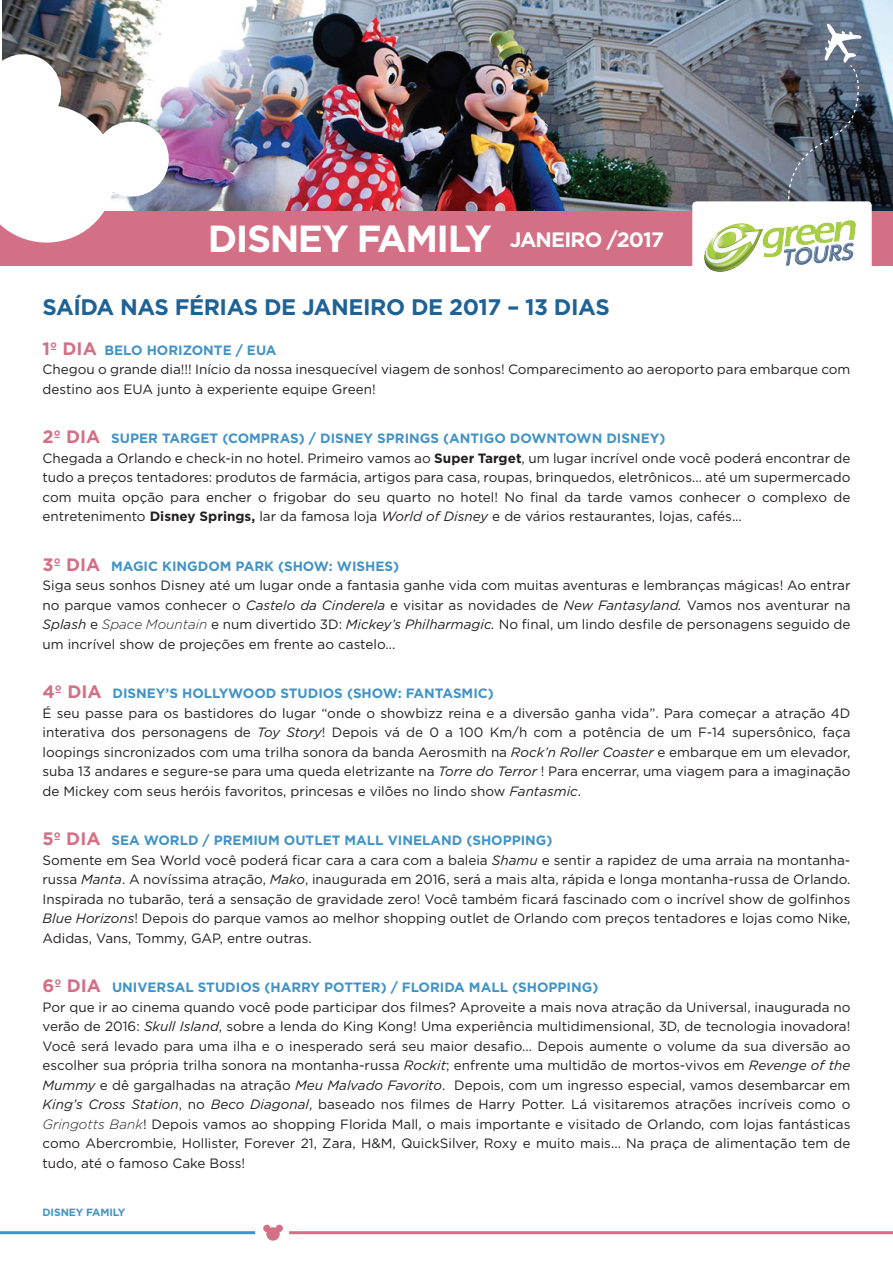
<style>
.page{position:relative;width:893px;height:1263px;background:#fff}
.page>*{position:absolute;margin:0;border:0;box-sizing:border-box;transform-origin:0 0}
.t1{font:700 37.65px "Gotham";letter-spacing:-.04em;color:#fff}
.t2{font:700 22.5px "Gotham";letter-spacing:-.02em;color:#1f6296}
.t3{font:13.5px/19.5px "Gotham";color:#231f20}
.t4{font:700 10.5px "Gotham";letter-spacing:-.01em;color:#4193c7}
.s1{font-size:20.85px}
.s2{font-weight:700;font-size:18px;color:#d37086}
.s3{font-weight:700;color:#4193c7}
.s4{font-weight:700}
.s5{font-style:italic}
.s6{font-weight:300;font-style:italic}
</style>
<div class="page">
<hr style="left:289px;top:1231px;width:604px;height:3px;background:#d37086">
<div style="left:276px;top:1225px;width:7px;height:7px;background:#d37086;border-radius:50%"></div>
<div style="left:263px;top:1225px;width:8px;height:7px;background:#d37086;border-radius:50%"></div>
<div style="left:266px;top:1227px;width:14px;height:14px;background:#d37086;border-radius:50%"></div>
<hr style="left:0;top:1231px;width:255px;height:3px;background:#4193c7">
<img style="left:2px;top:0;width:891px;height:212px">
<div style="left:0;top:212px;width:893px;height:54px;background:#d37086"></div>
<img style="left:0;top:49px;width:174px;height:194px">
<svg style="left:782px;top:23px;width:111px;height:189px;background:#555f6d"></svg>
<div style="left:692px;top:201px;width:180px;height:105px;background:#fff;border-radius:4px"></div>
<img style="left:705px;top:221px;width:151px;height:51px">
<h1 class="t1" style="left:208px;top:214px;width:457px">DISNEY FAMILY <span class="s1">JANEIRO /2017</span></h1>
<h2 class="t2" style="left:43px;top:292px;width:569px">SAÍDA NAS FÉRIAS DE JANEIRO DE 2017 – 13 DIAS</h2>
<p class="t3" style="left:43px;top:340px;width:809px"><span class="s2">1º DIA</span> <span class="s3">BELO HORIZONTE / EUA<br></span>Chegou o grande dia!!! Início da nossa inesquecível viagem de sonhos! Comparecimento ao aeroporto para embarque com destino aos EUA junto à experiente equipe Green!</p>
<p class="t3" style="left:43px;top:428px;width:809px"><span class="s2">2º DIA</span> <span class="s3">SUPER TARGET (COMPRAS) / DISNEY SPRINGS (ANTIGO DOWNTOWN DISNEY)<br></span>Chegada a Orlando e check-in no hotel. Primeiro vamos ao <span class="s4">Super Target</span>, um lugar incrível onde você poderá encontrar de tudo a preços tentadores: produtos de farmácia, artigos para casa, roupas, brinquedos, eletrônicos... até um supermercado com muita opção para encher o frigobar do seu quarto no hotel! No final da tarde vamos conhecer o complexo de entretenimento <span class="s4">Disney Springs,</span> lar da famosa loja <span class="s5">World of Disney</span> e de vários restaurantes, lojas, cafés...</p>
<p class="t3" style="left:43px;top:556px;width:809px"><span class="s2">3º DIA</span> <span class="s3">MAGIC KINGDOM PARK (SHOW: WISHES)<br></span>Siga seus sonhos Disney até um lugar onde a fantasia ganhe vida com muitas aventuras e lembranças mágicas! Ao entrar no parque vamos conhecer o <span class="s5">Castelo da Cinderela</span> e visitar as novidades de <span class="s5">New Fantasyland.</span> Vamos nos aventurar na <span class="s5">Splash</span> e <span class="s6">Space Mountain</span> e num divertido 3D: <span class="s5">Mickey’s Philharmagic.</span> No final, um lindo desfile de personagens seguido de um incrível show de projeções em frente ao castelo...</p>
<p class="t3" style="left:43px;top:683px;width:809px"><span class="s2">4º DIA</span> <span class="s3">DISNEY’S HOLLYWOOD STUDIOS (SHOW: FANTASMIC)<br></span>É seu passe para os bastidores do lugar “onde o showbizz reina e a diversão ganha vida”. Para começar a atração 4D interativa dos personagens de <span class="s5">Toy Story</span>! Depois vá de 0 a 100 Km/h com a potência de um F-14 supersônico, faça loopings sincronizados com uma trilha sonora da banda Aerosmith na <span class="s5">Rock’n Roller Coaster</span> e embarque em um elevador, suba 13 andares e segure-se para uma queda eletrizante na <span class="s5">Torre do Terror</span> ! Para encerrar, uma viagem para a imaginação de Mickey com seus heróis favoritos, princesas e vilões no lindo show <span class="s5">Fantasmic</span>.</p>
<p class="t3" style="left:43px;top:830px;width:809px"><span class="s2">5º DIA</span> <span class="s3">SEA WORLD / PREMIUM OUTLET MALL VINELAND (SHOPPING)<br></span>Somente em Sea World você poderá ficar cara a cara com a baleia <span class="s5">Shamu</span> e sentir a rapidez de uma arraia na montanha&shy;russa <span class="s5">Manta</span>. A novíssima atração, <span class="s5">Mako</span>, inaugurada em 2016, será a mais alta, rápida e longa montanha-russa de Orlando.<br>Inspirada no tubarão, terá a sensação de gravidade zero! Você também ficará fascinado com o incrível show de golfinhos <span class="s5">Blue Horizons</span>! Depois do parque vamos ao melhor shopping outlet de Orlando com preços tentadores e lojas como Nike, Adidas, Vans, Tommy, GAP, entre outras.</p>
<p class="t3" style="left:43px;top:977px;width:809px"><span class="s2">6º DIA</span> <span class="s3">UNIVERSAL STUDIOS (HARRY POTTER) / FLORIDA MALL (SHOPPING)<br></span>Por que ir ao cinema quando você pode participar dos filmes? Aproveite a mais nova atração da Universal, inaugurada no verão de 2016: <span class="s5">Skull Island</span>, sobre a lenda do King Kong! Uma experiência multidimensional, 3D, de tecnologia inovadora!<br>Você será levado para uma ilha e o inesperado será seu maior desafio... Depois aumente o volume da sua diversão ao escolher sua própria trilha sonora na montanha-russa <span class="s5">Rockit</span>; enfrente uma multidão de mortos-vivos em <span class="s5">Revenge of the Mummy</span> e dê gargalhadas na atração <span class="s5">Meu Malvado Favorito</span>. Depois, com um ingresso especial, vamos desembarcar em <span class="s5">King’s Cross Station</span>, no <span class="s5">Beco Diagonal</span>, baseado nos filmes de Harry Potter. Lá visitaremos atrações incríveis como o <span class="s6">Gringotts Bank</span>! Depois vamos ao shopping Florida Mall, o mais importante e visitado de Orlando, com lojas fantásticas como Abercrombie, Hollister, Forever 21, Zara, H&amp;M, QuickSilver, Roxy e muito mais... Na praça de alimentação tem de tudo, até o famoso Cake Boss!</p>
<p class="t4" style="left:43px;top:1205px;width:84px">DISNEY FAMILY</p>
</div>
